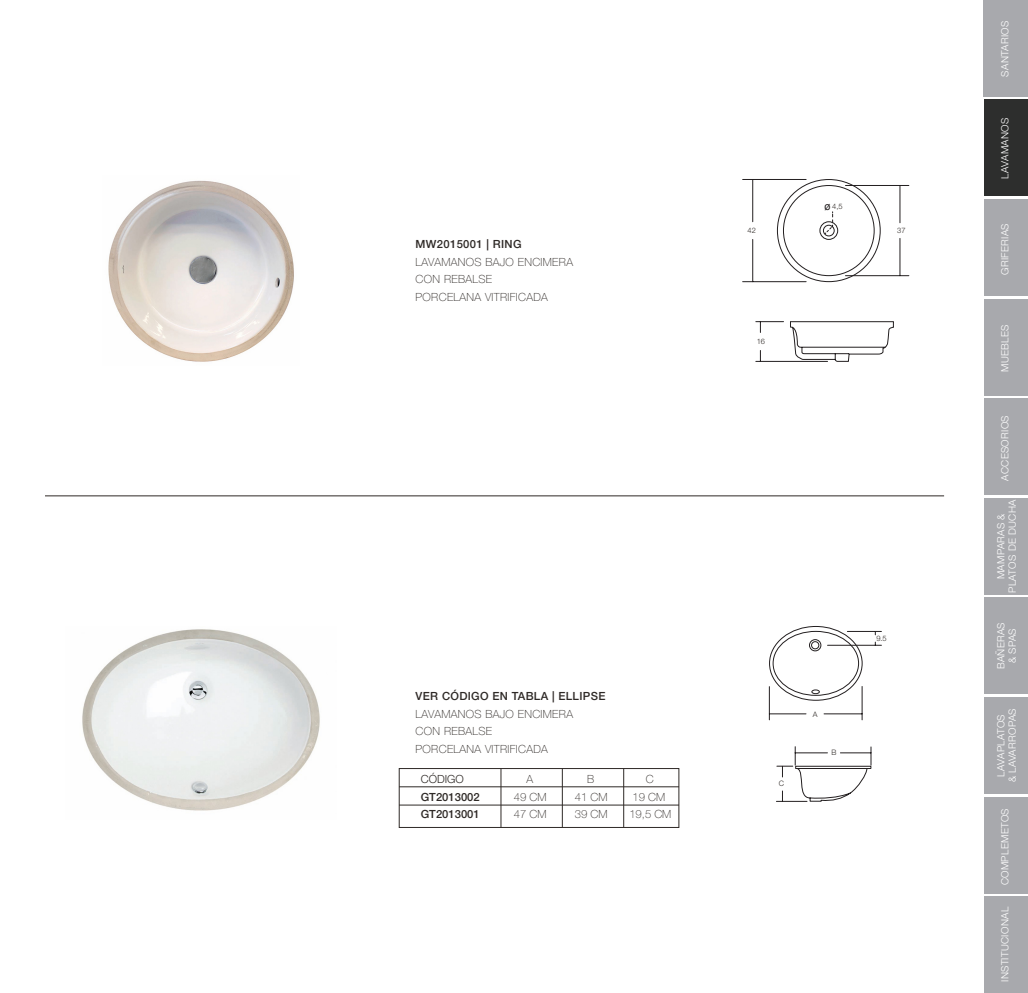
<style>
.page{position:relative;width:1028px;height:993px;background:#fff}
.page>*{position:absolute;margin:0;border:0;box-sizing:border-box;transform-origin:0 0}
.info{font:100 11.25px "Helvetica Neue LT Std";letter-spacing:.03em;color:#2e2926}
.info-2{font:500 11.25px "Helvetica Neue LT Std";letter-spacing:.03em;color:#2e2926}
.info-3{font:500 11.25px "Helvetica Neue LT Std";color:#2e2926}
.info-4{font:300 11.25px "Helvetica Neue LT Std";color:#2e2926}
.t1{font:10.75px "Arial";color:#231f20}
.t2{font:300 10px/11.2px "Helvetica Neue LT Std";letter-spacing:.03em;color:#fff;text-align:center}
.info-5{font:300 7.5px "Helvetica Neue LT Std";color:#2e2926}
</style>
<div class="page">
<div style="left:399px;top:768px;width:280px;height:59px;border:1px solid #2e2926"></div>
<hr style="left:399px;top:786px;width:280px;height:1px;background:#2e2926">
<hr style="left:399px;top:804px;width:280px;height:1px;background:#2e2926">
<hr style="left:562px;top:768px;width:1px;height:59px;background:#2e2926">
<hr style="left:623px;top:768px;width:1px;height:59px;background:#2e2926">
<hr style="left:501px;top:768px;width:1px;height:59px;background:#2e2926">
<div style="left:983px;top:0;width:45px;height:97px;background:#a8a9ad"></div>
<div style="left:984px;top:99px;width:44px;height:97px;background:#2d2e2d"></div>
<div style="left:984px;top:199px;width:44px;height:97px;background:#a8a9ad"></div>
<div style="left:984px;top:298px;width:44px;height:97px;background:#a8a9ad"></div>
<div style="left:984px;top:398px;width:44px;height:97px;background:#a8a9ad"></div>
<div style="left:984px;top:497px;width:44px;height:97px;background:#a8a9ad"></div>
<div style="left:984px;top:597px;width:44px;height:97px;background:#a8a9ad"></div>
<div style="left:984px;top:696px;width:44px;height:97px;background:#a8a9ad"></div>
<div style="left:984px;top:796px;width:44px;height:97px;background:#a8a9ad"></div>
<div style="left:984px;top:895px;width:44px;height:97px;background:#a8a9ad"></div>
<img style="left:108px;top:180px;width:186px;height:182px">
<svg style="left:789px;top:321px;width:105px;height:41px"></svg>
<hr style="left:755px;top:361px;width:72px;height:1px;background:#231f20">
<svg style="left:755px;top:321px;width:28px;height:11px"></svg>
<hr style="left:742px;top:281px;width:64px;height:1px;background:#231f20">
<hr style="left:742px;top:179px;width:64px;height:1px;background:#231f20">
<hr style="left:752px;top:179px;width:1px;height:43px;background:#231f20">
<hr style="left:752px;top:239px;width:1px;height:42px;background:#231f20">
<hr style="left:845px;top:185px;width:63px;height:1px;background:#231f20">
<hr style="left:845px;top:275px;width:63px;height:1px;background:#231f20">
<hr style="left:899px;top:238px;width:1px;height:37px;background:#231f20">
<hr style="left:899px;top:185px;width:1px;height:38px;background:#231f20">
<svg style="left:776px;top:179px;width:105px;height:103px"></svg>
<img style="left:82px;top:629px;width:238px;height:182px">
<hr style="left:776px;top:800px;width:31px;height:1px;background:#231f20">
<svg style="left:777px;top:746px;width:94px;height:55px"></svg>
<hr style="left:840px;top:752px;width:31px;height:1px;background:#231f20">
<hr style="left:795px;top:752px;width:32px;height:1px;background:#231f20">
<svg style="left:809px;top:639px;width:12px;height:54px"></svg>
<div style="left:769px;top:625px;width:93px;height:75px;border:1px solid #231f20;border-radius:50%"></div>
<div style="left:772px;top:631px;width:87px;height:64px;border:1px solid #231f20;border-radius:50%"></div>
<hr style="left:847px;top:631px;width:34px;height:1px;background:#231f20">
<hr style="left:827px;top:644px;width:54px;height:1px;background:#231f20">
<hr style="left:824px;top:713px;width:38px;height:1px;background:#231f20">
<hr style="left:862px;top:686px;width:1px;height:33px;background:#231f20">
<hr style="left:769px;top:686px;width:1px;height:33px;background:#231f20">
<hr style="left:769px;top:713px;width:37px;height:1px;background:#231f20">
<hr style="left:45px;top:495px;width:899px;height:1px;background:#2e2926">
<p class="info-2" style="left:415px;top:237px;width:107px">MW2015001 | RING</p>
<p class="info" style="left:415px;top:255px;width:159px">LAVAMANOS BAJO ENCIMERA</p>
<p class="info" style="left:415px;top:273px;width:78px">CON REBALSE</p>
<p class="info" style="left:415px;top:290px;width:134px">PORCELANA VITRIFICADA</p>
<p class="t1" style="left:824px;top:199px;width:8px">ø</p>
<p class="info-5" style="left:832px;top:202px;width:12px">4,5</p>
<p class="info-5" style="left:747px;top:226px;width:10px">42</p>
<p class="info-5" style="left:897px;top:226px;width:10px">37</p>
<p class="info-5" style="left:756px;top:336px;width:10px">16</p>
<p class="info-2" style="left:415px;top:689px;width:191px">VER CÓDIGO EN TABLA | ELLIPSE</p>
<p class="info" style="left:415px;top:707px;width:159px">LAVAMANOS BAJO ENCIMERA</p>
<p class="info" style="left:415px;top:724px;width:78px">CON REBALSE</p>
<p class="info" style="left:415px;top:742px;width:134px">PORCELANA VITRIFICADA</p>
<p class="info-4" style="left:421px;top:772px;width:45px">CÓDIGO</p>
<p class="info" style="left:526px;top:772px;width:8px">A</p>
<p class="info" style="left:587px;top:772px;width:9px">B</p>
<p class="info" style="left:646px;top:772px;width:9px">C</p>
<p class="info-3" style="left:421px;top:789px;width:60px">GT2013002</p>
<p class="info" style="left:514px;top:790px;width:34px">49 CM</p>
<p class="info" style="left:575px;top:790px;width:34px">41 CM</p>
<p class="info" style="left:632px;top:790px;width:34px">19 CM</p>
<p class="info-3" style="left:421px;top:807px;width:60px">GT2013001</p>
<p class="info" style="left:514px;top:807px;width:34px">47 CM</p>
<p class="info" style="left:575px;top:807px;width:34px">39 CM</p>
<p class="info" style="left:629px;top:807px;width:44px">19,5 CM</p>
<p class="info-5" style="left:778px;top:778px;width:7px">C</p>
<p class="info-5" style="left:812px;top:709px;width:6px">A</p>
<p class="info-5" style="left:831px;top:747px;width:7px">B</p>
<p class="info-5" style="left:876px;top:633px;width:12px">9.5</p>
<p class="t2" style="left:999px;top:77px;width:57px;rotate:-90deg">SANTARIOS</p>
<p class="t2" style="left:999px;top:178px;width:62px;rotate:-90deg">LAVAMANOS</p>
<p class="t2" style="left:999px;top:275px;width:53px;rotate:-90deg">GRIFERIAS</p>
<p class="t2" style="left:999px;top:371px;width:49px;rotate:-90deg">MUEBLES</p>
<p class="t2" style="left:999px;top:480px;width:67px;rotate:-90deg">ACCESORIOS</p>
<p class="t2" style="left:995px;top:592px;width:95px;rotate:-90deg">MAMPARAS &amp;<br>PLATOS DE DUCHA</p>
<p class="t2" style="left:995px;top:669px;width:49px;rotate:-90deg">BAÑERAS &amp; SPAS</p>
<p class="t2" style="left:995px;top:782px;width:75px;rotate:-90deg">LAVAPLATOS<br>&amp; LAVARROPAS</p>
<p class="t2" style="left:999px;top:884px;width:78px;rotate:-90deg">COMPLEMETOS</p>
<p class="t2" style="left:999px;top:981px;width:76px;rotate:-90deg">INSTITUCIONAL</p>
</div>
